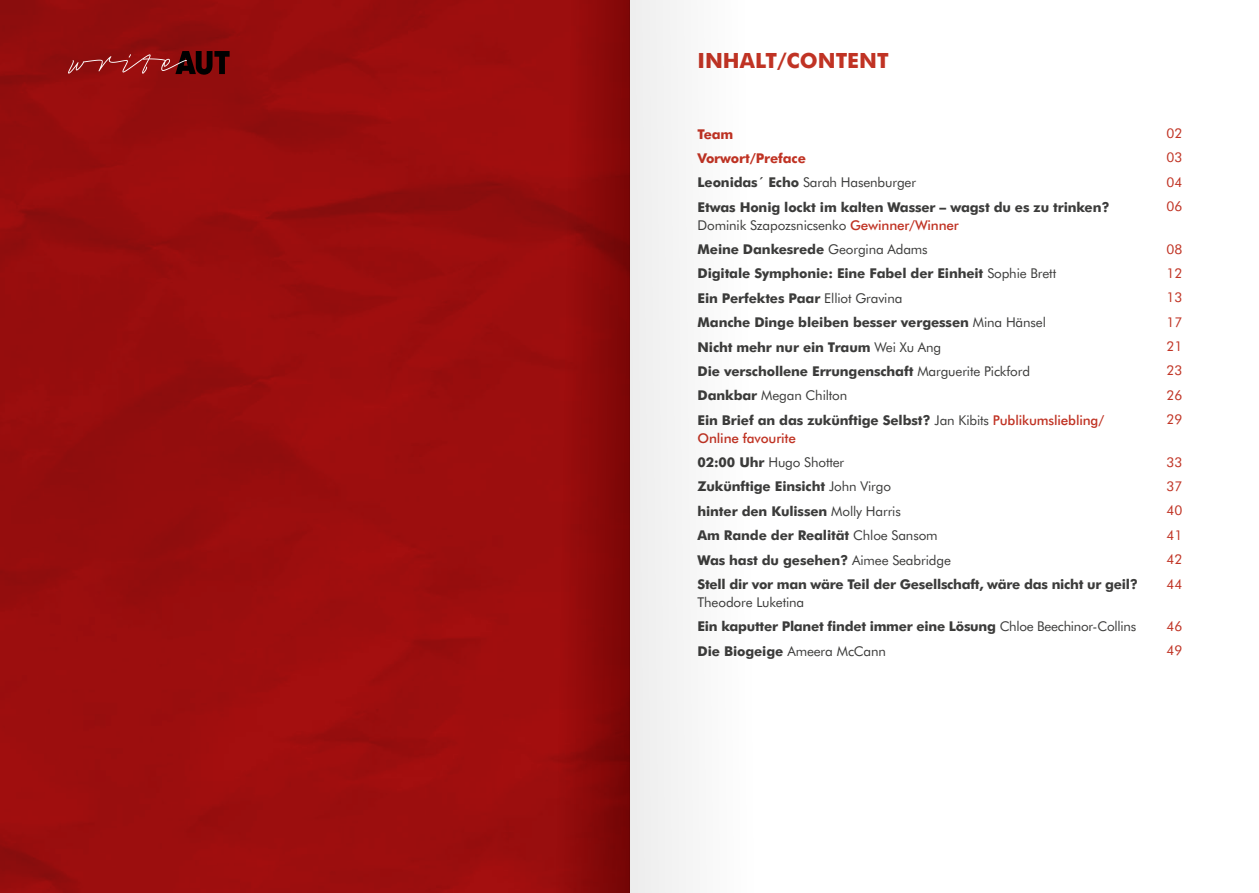
<style>
.page{position:relative;width:1259px;height:893px;background:#fff}
.page>*{position:absolute;margin:0;border:0;box-sizing:border-box;transform-origin:0 0}
.t1{font:700 21px "Futura BT";color:#c03324}
.t2{font:700 13.5px/24.5px "Futura BT";letter-spacing:-.01em;color:#3c3c3b}
.t3{font:13.5px/24.5px "Futura BT";letter-spacing:-.01em;color:#3c3c3b}
.t4{font:13.5px/24.5px "Futura BT";color:#c03324;text-align:justify}
.s1{color:#c03324}
.s2{font-weight:400}
.s3{font-weight:500;color:#c03324}
.s4{font-weight:700}
</style>
<div class="page">
<img style="left:0;top:0;width:530px;height:893px">
<svg style="left:68px;top:51px;width:162px;height:24px;background:#7d1919"></svg>
<div style="left:530px;top:0;width:99px;height:893px;background:linear-gradient(to right,#a51010,#7d0707)"></div>
<div style="left:629px;top:0;width:187px;height:893px;background:#fafafa"></div>
<h1 class="t1" style="left:697px;top:48px;width:193px">INHALT/CONTENT</h1>
<p class="t2" style="left:697px;top:121px;width:413px"><span class="s1">Team<br>Vorwort/Preface<br></span>Leonidas´ Echo <span class="s2">Sarah Hasenburger<br></span>Etwas Honig lockt im kalten Wasser – wagst du es zu trinken?</p>
<p class="t2" style="left:697px;top:213px;width:408px"><span class="s2">Dominik Szapozsnicsenko</span> <span class="s3">Gewinner/Winner<br></span>Meine Dankesrede <span class="s2">Georgina Adams<br></span>Digitale Symphonie: Eine Fabel der Einheit <span class="s2">Sophie Brett<br></span>Ein Perfektes Paar <span class="s2">Elliot Gravina<br></span>Manche Dinge bleiben besser vergessen <span class="s2">Mina Hänsel<br></span>Nicht mehr nur ein Traum <span class="s2">Wei Xu Ang<br></span>Die verschollene Errungenschaft <span class="s2">Marguerite Pickford<br></span>Dankbar <span class="s2">Megan Chilton<br></span>Ein Brief an das zukünftige Selbst? <span class="s2">Jan Kibits</span> <span class="s3">Publikumsliebling/</span></p>
<p class="t2" style="left:697px;top:426px;width:442px"><span class="s3">Online favourite<br></span>02:00 Uhr <span class="s2">Hugo Shotter<br></span>Zukünftige Einsicht <span class="s2">John Virgo<br></span>hinter den Kulissen <span class="s2">Molly Harris<br></span>Am Rande der Realität <span class="s2">Chloe Sansom<br></span>Was hast du gesehen? <span class="s2">Aimee Seabridge<br></span>Stell dir vor man wäre Teil der Gesellschaft, wäre das nicht ur geil?</p>
<p class="t3" style="left:697px;top:590px;width:440px">Theodore Luketina<br><span class="s4">Ein kaputter Planet findet immer eine Lösung</span> Chloe Beechinor-Collins<br><span class="s4">Die Biogeige</span> Ameera McCann</p>
<p class="t4" style="left:1166px;top:121px;width:17px">02<br>03<br>04<br>06</p>
<p class="t4" style="left:1166px;top:236px;width:17px">08<br>12<br>13<br>17<br>21<br>23<br>26<br>29</p>
<p class="t4" style="left:1166px;top:449px;width:17px">33<br>37<br>40<br>41<br>42<br>44</p>
<p class="t4" style="left:1166px;top:614px;width:17px">46<br>49</p>
</div>
